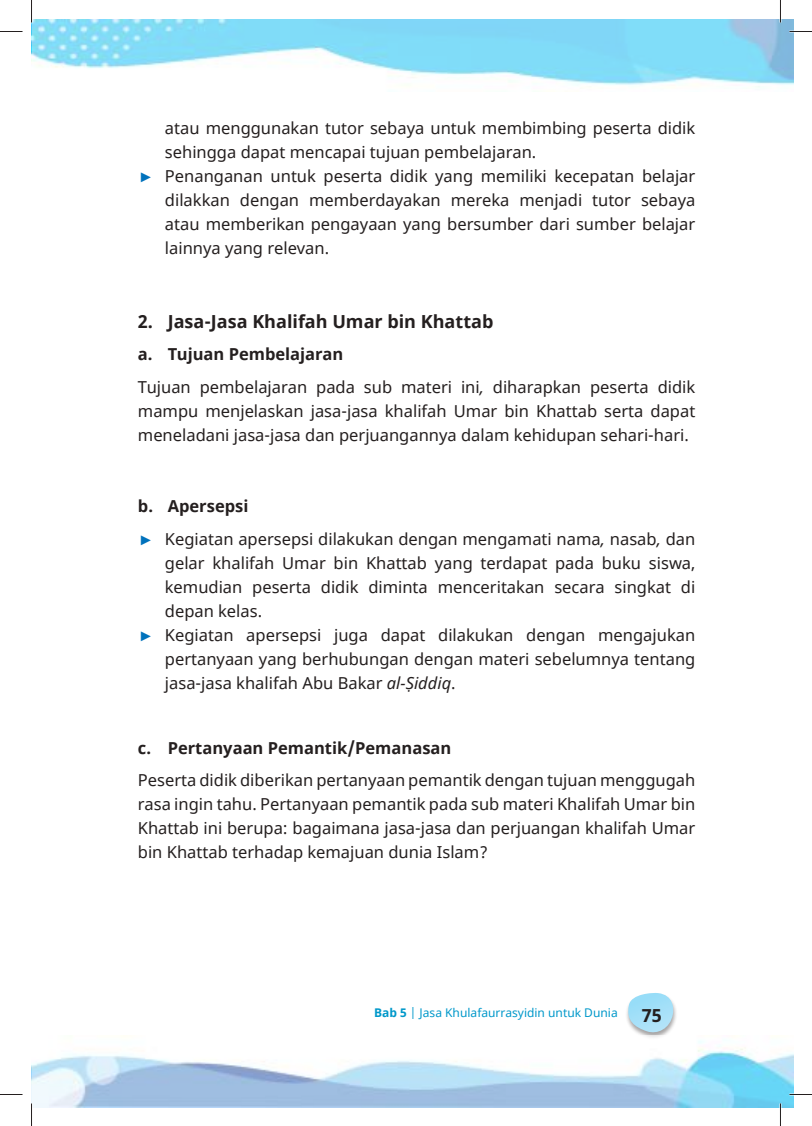
<style>
.page{position:relative;width:812px;height:1126px;background:#fff}
.page>*{position:absolute;margin:0;border:0;box-sizing:border-box;transform-origin:0 0}
.t1{font:700 18.15px "Noto Sans";color:#241f1f}
.t2{font:700 18px "Noto Sans";color:#241f1f}
.t3{font:16.5px/24px "Noto Sans";color:#241f1f}
.t4{font:700 16.5px "Noto Sans";color:#241f1f}
.t5{font:12px "Noto Sans";color:#0098ca}
.s1{color:#0072bc}
.s2{font-weight:700}
.s3{font-style:italic}
</style>
<div class="page">
<div style="left:625px;top:993px;width:52px;height:47px;background:#241f1f;opacity:.58"></div>
<svg style="left:625px;top:993px;width:48px;height:42px"></svg>
<img style="left:32px;top:20px;width:761px;height:67px">
<img style="left:32px;top:1035px;width:761px;height:72px">
<hr style="left:779px;top:0;width:2px;height:22px;background:#fff">
<hr style="left:779px;top:1103px;width:2px;height:23px;background:#fff">
<svg style="left:0;top:31px;width:22px;height:1px"></svg>
<svg style="left:789px;top:31px;width:22px;height:1px"></svg>
<svg style="left:0;top:1094px;width:22px;height:1px"></svg>
<svg style="left:789px;top:1094px;width:22px;height:1px"></svg>
<svg style="left:31px;top:0;width:1px;height:22px"></svg>
<svg style="left:31px;top:1103px;width:1px;height:23px"></svg>
<svg style="left:780px;top:0;width:1px;height:22px"></svg>
<svg style="left:780px;top:1103px;width:1px;height:23px"></svg>
<p class="t3" style="left:165px;top:117px;width:532px">atau menggunakan tutor sebaya untuk membimbing peserta didik</p>
<p class="t3" style="left:165px;top:141px;width:373px">sehingga dapat mencapai tujuan pembelajaran.</p>
<p class="t3" style="left:138px;top:165px;width:558px"><span class="s1">►</span> Penanganan untuk peserta didik yang memiliki kecepatan belajar</p>
<p class="t3" style="left:165px;top:189px;width:531px">dilakkan dengan memberdayakan mereka menjadi tutor sebaya</p>
<p class="t3" style="left:165px;top:213px;width:531px">atau memberikan pengayaan yang bersumber dari sumber belajar</p>
<p class="t3" style="left:165px;top:237px;width:166px">lainnya yang relevan.</p>
<p class="t2" style="left:138px;top:308px;width:357px">2. Jasa-Jasa Khalifah Umar bin Khattab</p>
<p class="t3" style="left:138px;top:339px;width:559px;line-height:32.5px"><span class="s2">a. Tujuan Pembelajaran<br></span>Tujuan pembelajaran pada sub materi ini<span class="s3">,</span> diharapkan peserta didik</p>
<p class="t3" style="left:138px;top:399px;width:558px">mampu menjelaskan jasa-jasa khalifah Umar bin Khattab serta dapat meneladani jasa-jasa dan perjuangannya dalam kehidupan sehari-hari.</p>
<p class="t3" style="left:138px;top:491px;width:558px;line-height:32.5px"><span class="s2">b. Apersepsi<br></span><span class="s1">►</span> Kegiatan apersepsi dilakukan dengan mengamati nama<span class="s3">,</span> nasab<span class="s3">,</span> dan</p>
<p class="t3" style="left:165px;top:551px;width:532px">gelar khalifah Umar bin Khattab yang terdapat pada buku siswa,</p>
<p class="t3" style="left:165px;top:575px;width:532px">kemudian peserta didik diminta menceritakan secara singkat di</p>
<p class="t3" style="left:165px;top:599px;width:99px">depan kelas.</p>
<p class="t3" style="left:138px;top:623px;width:558px"><span class="s1">►</span> Kegiatan apersepsi juga dapat dilakukan dengan mengajukan</p>
<p class="t3" style="left:165px;top:647px;width:532px">pertanyaan yang berhubungan dengan materi sebelumnya tentang</p>
<p class="t3" style="left:165px;top:671px;width:292px">jasa-jasa khalifah Abu Bakar <span class="s3">al-Ṣiddiq</span>.</p>
<p class="t4" style="left:138px;top:736px;width:315px">c. Pertanyaan Pemantik/Pemanasan</p>
<p class="t3" style="left:138px;top:769px;width:559px;text-align:justify">Peserta didik diberikan pertanyaan pemantik dengan tujuan menggugah rasa ingin tahu. Pertanyaan pemantik pada sub materi Khalifah Umar bin Khattab ini berupa: bagaimana jasa-jasa dan perjuangan khalifah Umar bin Khattab terhadap kemajuan dunia Islam?</p>
<p class="t5" style="left:374px;top:1005px;width:245px"><span class="s2">Bab 5</span> | Jasa Khulafaurrasyidin untuk Dunia</p>
<p class="t1" style="left:641px;top:1002px;width:21px">75</p>
</div>
